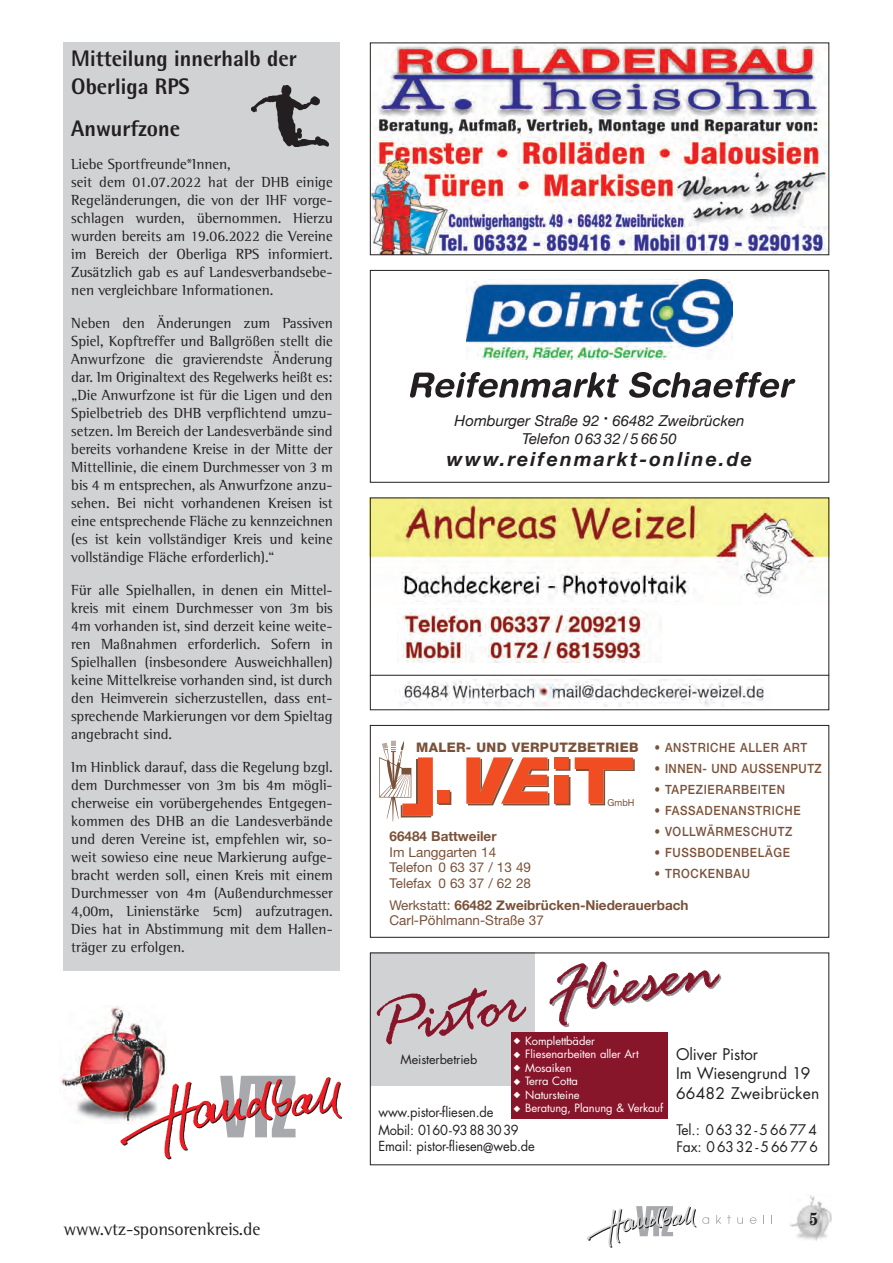
<style>
.page{position:relative;width:893px;height:1263px;background:#fff}
.page>*{position:absolute;margin:0;border:0;box-sizing:border-box;transform-origin:0 0}
.t1{font:800 22.5px/28.5px "Rotis Semi Sans";color:#231f20;scale:.96 1}
.t2{font:italic 700 19.5px "Helvetica Neue";letter-spacing:.11em;color:#231f20}
.t3{font:18px "Rotis Semi Serif";color:#231f20}
.t4{font:700 condensed 18px "Century";color:#231f20}
.t5{font:15.6px/19.5px "Futura";letter-spacing:-.005em;color:#231f20}
.t6{font:15px/18px "Rotis Semi Serif";color:#231f20;text-align:justify}
.t7{font:italic 15px/18px "Helvetica Neue";color:#231f20;text-align:center}
.t8{font:14.25px/16.5px "Futura";letter-spacing:-.005em;color:#231f20}
.t9{font:13.5px/15.5px "Helvetica Neue";color:#7a5139}
.t10{font:13.5px/18px "Futura";letter-spacing:-.01em;color:#231f20;scale:.95 1}
.t11{font:700 13.5px "Helvetica Neue";color:#7a5139}
.t12{font:800 13.2px "Helvetica Neue";letter-spacing:.025em;color:#7a5139}
.t13{font:500 12.75px "Helvetica Neue";letter-spacing:.055em;color:#7a5139;scale:.9 1}
.t14{font:12.45px "Futura";letter-spacing:-.005em;color:#231f20}
.t15{font:11.1px "Futura";letter-spacing:-.005em;color:#fff}
.t16{font:800 10.05px "Helvetica Neue";letter-spacing:.025em;color:#7a5139}
.t17{font:9.6px "Helvetica Neue";color:#7a5139;scale:.95 1}
.s1{font-weight:700}
</style>
<div class="page">
<img style="left:789px;top:1195px;width:43px;height:46px">
<img style="left:587px;top:1206px;width:109px;height:42px">
<svg style="left:702px;top:1217px;width:7px;height:7px"></svg>
<svg style="left:716px;top:1215px;width:5px;height:9px"></svg>
<svg style="left:727px;top:1215px;width:4px;height:9px"></svg>
<svg style="left:737px;top:1217px;width:6px;height:7px"></svg>
<svg style="left:750px;top:1217px;width:7px;height:7px"></svg>
<div style="left:370px;top:270px;width:459px;height:213px;border:1px solid #231f20"></div>
<img style="left:466px;top:280px;width:266px;height:79px">
<svg style="left:410px;top:372px;width:386px;height:26px"></svg>
<div style="left:370px;top:725px;width:459px;height:213px;border:1px solid #231f20"></div>
<svg style="left:379px;top:740px;width:256px;height:81px"></svg>
<div style="left:416px;top:743px;width:228px;height:13px;background:#fff"></div>
<img style="left:372px;top:499px;width:455px;height:103px">
<img style="left:401px;top:573px;width:303px;height:28px">
<hr style="left:370px;top:675px;width:459px;height:1px;background:#231f20">
<img style="left:397px;top:608px;width:265px;height:54px">
<img style="left:402px;top:680px;width:362px;height:26px">
<div style="left:370px;top:952px;width:165px;height:134px;background:#d1d2d4"></div>
<div style="left:511px;top:1032px;width:156px;height:86px;background:#88162b"></div>
<svg style="left:549px;top:961px;width:172px;height:66px"></svg>
<svg style="left:377px;top:988px;width:149px;height:56px"></svg>
<div style="left:64px;top:43px;width:276px;height:928px;background:#d1d2d4"></div>
<img style="left:60px;top:1006px;width:106px;height:116px">
<img style="left:119px;top:1075px;width:224px;height:85px">
<img style="left:252px;top:86px;width:76px;height:61px">
<img style="left:372px;top:45px;width:455px;height:208px">
<div style="left:370px;top:43px;width:459px;height:212px;border:1px solid #231f20"></div>
<h1 class="t1" style="left:71px;top:46px;width:236px">Mitteilung innerhalb der<br>Oberliga RPS</h1>
<h1 class="t1" style="left:71px;top:116px;width:115px">Anwurfzone</h1>
<p class="t6" style="left:71px;top:157px;width:263px;text-align:left">Liebe Sportfreunde*Innen,<br>seit dem 01.07.2022 hat der DHB einige Regeländerungen, die von der IHF vorge&shy;schlagen wurden, übernommen. Hierzu wurden bereits am 19.06.2022 die Vereine im Bereich der Oberliga RPS informiert.<br>Zusätzlich gab es auf Landesverbandsebe&shy;nen vergleichbare Informationen.</p>
<p class="t6" style="left:71px;top:316px;width:263px">Neben den Änderungen zum Passiven Spiel, Kopftreffer und Ballgrößen stellt die Anwurfzone die gravierendste Änderung dar. Im Originaltext des Regelwerks heißt es: „Die Anwurfzone ist für die Ligen und den Spielbetrieb des DHB verpflichtend umzu&shy;setzen. lm Bereich der Landesverbände sind bereits vorhandene Kreise in der Mitte der Mittellinie, die einem Durchmesser von 3 m bis 4 m entsprechen, als Anwurfzone anzu&shy;sehen. Bei nicht vorhandenen Kreisen ist eine entsprechende Fläche zu kennzeichnen (es ist kein vollständiger Kreis und keine vollständige Fläche erforderlich).“</p>
<p class="t6" style="left:71px;top:583px;width:263px">Für alle Spielhallen, in denen ein Mittel&shy;kreis mit einem Durchmesser von 3m bis 4m vorhanden ist, sind derzeit keine weite&shy;ren Maßnahmen erforderlich. Sofern in Spielhallen (insbesondere Ausweichhallen) keine Mittelkreise vorhanden sind, ist durch den Heimverein sicherzustellen, dass ent&shy;sprechende Markierungen vor dem Spieltag angebracht sind.</p>
<p class="t6" style="left:71px;top:760px;width:263px">Im Hinblick darauf, dass die Regelung bzgl. dem Durchmesser von 3m bis 4m mögli&shy;cherweise ein vorübergehendes Entgegen&shy;kommen des DHB an die Landesverbände und deren Vereine ist, empfehlen wir, so&shy;weit sowieso eine neue Markierung aufge&shy;bracht werden soll, einen Kreis mit einem Durchmesser von 4m (Außendurchmesser 4,00m, Linienstärke 5cm) aufzutragen.<br>Dies hat in Abstimmung mit dem Hallen&shy;träger zu erfolgen.</p>
<p class="t3" style="left:64px;top:1223px;width:198px">www.vtz-sponsorenkreis.de</p>
<p class="t7" style="left:455px;top:411px;width:291px">Homburger Straße 92 <sup>•</sup> 66482 Zweibrücken<br>Telefon 0 63 32 /5 66 50</p>
<h2 class="t2" style="left:447px;top:447px;width:307px">www.reifenmarkt-online.de</h2>
<p class="t13" style="left:654px;top:742px;width:171px">• ANSTRICHE ALLER ART</p>
<p class="t13" style="left:654px;top:763px;width:188px">• INNEN- UND AUSSENPUTZ</p>
<p class="t13" style="left:654px;top:784px;width:147px">• TAPEZIERARBEITEN</p>
<p class="t13" style="left:654px;top:805px;width:164px">• FASSADENANSTRICHE</p>
<p class="t13" style="left:654px;top:826px;width:155px">• VOLLWÄRMESCHUTZ</p>
<p class="t13" style="left:654px;top:847px;width:152px">• FUSSBODENBELÄGE</p>
<p class="t13" style="left:654px;top:868px;width:108px">• TROCKENBAU</p>
<p class="t12" style="left:416px;top:743px;width:224px">MALER- UND VERPUTZBETRIEB</p>
<p class="t16" style="left:465px;top:746px;width:171px">MALER- UND VERPUTZBETRIEB</p>
<p class="t17" style="left:608px;top:799px;width:30px">GmbH</p>
<p class="t11" style="left:389px;top:828px;width:109px">66484 Battweiler</p>
<p class="t9" style="left:389px;top:846px;width:143px">Im Langgarten 14<br>Telefon 0 63 37 / 13 49<br>Telefax 0 63 37 / 62 28</p>
<p class="t9" style="left:389px;top:898px;width:300px">Werkstatt: <span class="s1">66482 Zweibrücken-Niederauerbach<br></span>Carl-Pöhlmann-Straße 37</p>
<p class="t15" style="left:514px;top:1036px;width:83px">◆ Komplettbäder</p>
<p class="t15" style="left:514px;top:1049px;width:127px">◆ Fliesenarbeiten aller Art</p>
<p class="t15" style="left:514px;top:1063px;width:59px">◆ Mosaiken</p>
<p class="t15" style="left:514px;top:1076px;width:66px">◆ Terra Cotta</p>
<p class="t15" style="left:514px;top:1090px;width:68px">◆ Natursteine</p>
<p class="t15" style="left:514px;top:1103px;width:151px">◆ Beratung, Planung &amp; Verkauf</p>
<p class="t14" style="left:401px;top:1054px;width:78px">Meisterbetrieb</p>
<p class="t10" style="left:378px;top:1104px;width:149px">www.pistor-fliesen.de<br>Mobil: 0160-93883039</p>
<p class="t10" style="left:378px;top:1138px;width:166px">Email: pistor-fliesen@web.de</p>
<p class="t5" style="left:676px;top:1046px;width:145px">Oliver Pistor<br>Im Wiesengrund 19<br>66482 Zweibrücken</p>
<p class="t8" style="left:676px;top:1123px;width:143px">Tel.: 06332-566774<br>Fax: 06332-566776</p>
<p class="t4" style="left:809px;top:1212px;width:10px">5</p>
</div>
